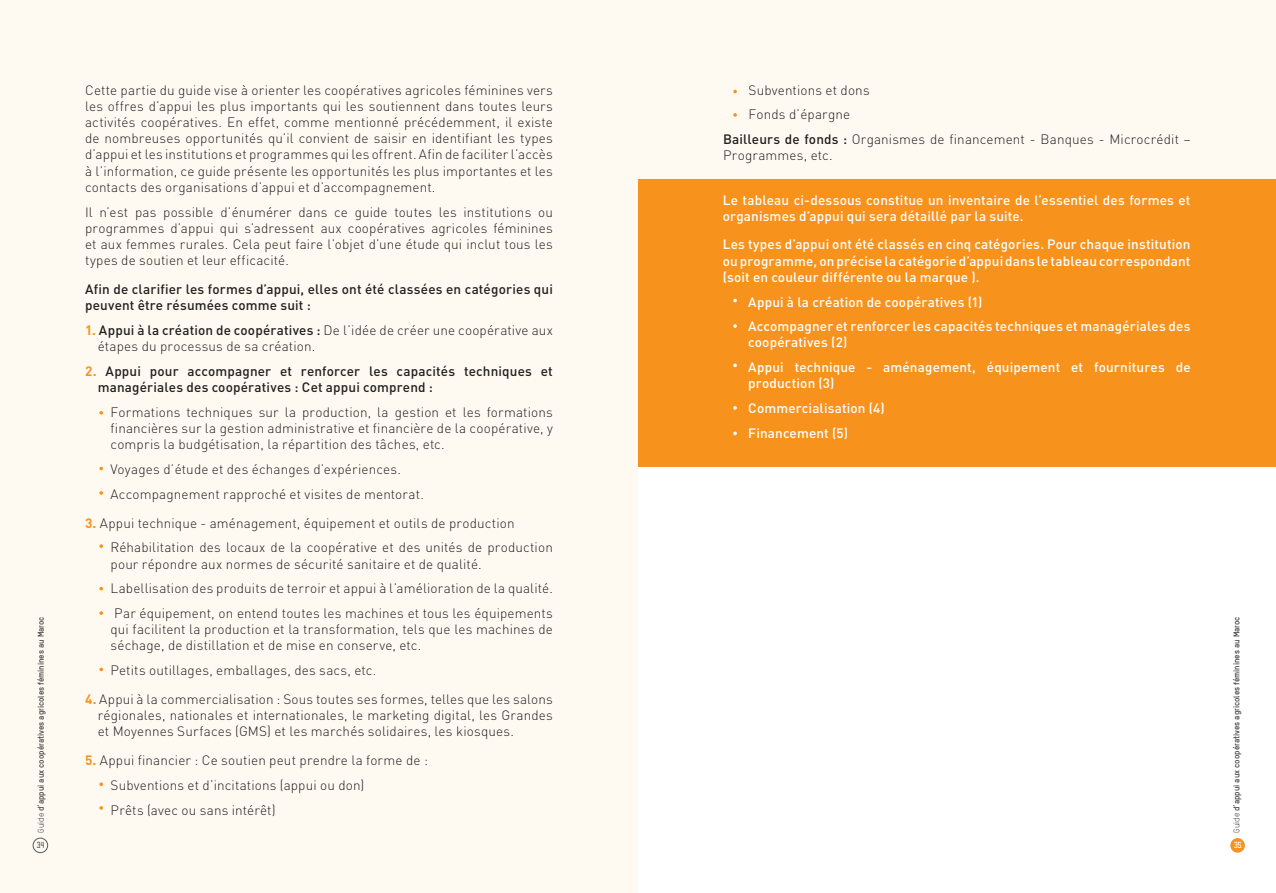
<style>
.page{position:relative;width:1276px;height:893px;background:#fff}
.page>*{position:absolute;margin:0;border:0;box-sizing:border-box;transform-origin:0 0}
.t1{font:300 13.5px/16.2px "DIN Pro";letter-spacing:.01em;color:#231f20}
.t2{font:500 13.5px/24.8px "DIN Pro";letter-spacing:.01em;color:#fff}
.t3{font:500 13.5px/16.2px "DIN Pro";letter-spacing:.01em;color:#231f20}
.t4{font:300 condensed 8.85px "Apex Mk 2";color:#fff}
.t5{font:300 condensed 8.85px "Apex Mk 2";color:#57585a}
.t6{font:700 8.25px "Oxfam TSTARPRO";color:#3e3e3f}
.s1{font-weight:400}
.s2{font-weight:700;color:#f7931d}
.s3{font-weight:500}
</style>
<div class="page">
<div style="left:1230px;top:838px;width:15px;height:15px;background:#f7931d;border-radius:50%"></div>
<div style="left:0;top:0;width:638px;height:893px;background:#fef9f1"></div>
<div style="left:638px;top:0;width:638px;height:186px;background:#fef9f1"></div>
<div style="left:638px;top:179px;width:638px;height:288px;background:#f7931d"></div>
<svg style="left:99px;top:411px;width:4px;height:4px"></svg>
<svg style="left:99px;top:467px;width:4px;height:3px"></svg>
<svg style="left:99px;top:491px;width:4px;height:4px"></svg>
<svg style="left:99px;top:544px;width:4px;height:4px"></svg>
<svg style="left:99px;top:587px;width:4px;height:3px"></svg>
<svg style="left:99px;top:611px;width:4px;height:4px"></svg>
<svg style="left:99px;top:668px;width:4px;height:3px"></svg>
<svg style="left:99px;top:782px;width:4px;height:4px"></svg>
<svg style="left:99px;top:806px;width:4px;height:4px"></svg>
<svg style="left:733px;top:90px;width:4px;height:3px"></svg>
<svg style="left:733px;top:113px;width:4px;height:4px"></svg>
<svg style="left:733px;top:299px;width:4px;height:3px"></svg>
<svg style="left:733px;top:324px;width:4px;height:4px"></svg>
<svg style="left:733px;top:364px;width:4px;height:3px"></svg>
<svg style="left:733px;top:406px;width:4px;height:4px"></svg>
<svg style="left:733px;top:432px;width:4px;height:3px"></svg>
<div style="left:33px;top:838px;width:15px;height:15px;border:1px solid #57585a;border-radius:50%"></div>
<p class="t6" style="left:36px;top:833px;width:218px;rotate:-90deg"><span class="s1">Guide</span> d’appui aux coopératives agricoles féminines au Maroc</p>
<p class="t5" style="left:37px;top:841px;width:9px">34</p>
<p class="t1" style="left:85px;top:81px;width:469px;text-align:justify">Cette partie du guide vise à orienter les coopératives agricoles féminines vers les offres d’appui les plus importants qui les soutiennent dans toutes leurs activités coopératives. En effet, comme mentionné précédemment, il existe de nombreuses opportunités qu’il convient de saisir en identifiant les types d’appui et les institutions et programmes qui les offrent. Afin de faciliter l’accès à l’information, ce guide présente les opportunités les plus importantes et les contacts des organisations d’appui et d’accompagnement.</p>
<p class="t1" style="left:85px;top:202px;width:469px;text-align:justify">Il n’est pas possible d’énumérer dans ce guide toutes les institutions ou programmes d’appui qui s’adressent aux coopératives agricoles féminines et aux femmes rurales. Cela peut faire l’objet d’une étude qui inclut tous les types de soutien et leur efficacité.</p>
<p class="t3" style="left:85px;top:280px;width:469px">Afin de clarifier les formes d’appui, elles ont été classées en catégories qui peuvent être résumées comme suit :</p>
<p class="t1" style="left:98px;top:321px;width:456px;text-indent:-13px"><span class="s2">1.</span> <span class="s3">Appui à la création de coopératives :</span> De l’idée de créer une coopérative aux étapes du processus de sa création.</p>
<p class="t3" style="left:98px;top:361px;width:456px;text-indent:-13px"><span class="s2">2.</span> Appui pour accompagner et renforcer les capacités techniques et managériales des coopératives : Cet appui comprend :</p>
<p class="t1" style="left:111px;top:403px;width:444px;text-align:justify">Formations techniques sur la production, la gestion et les formations financières sur la gestion administrative et financière de la coopérative, y compris la budgétisation, la répartition des tâches, etc.</p>
<p class="t1" style="left:111px;top:456px;width:315px;line-height:24.8px">Voyages d’étude et des échanges d’expériences.<br>Accompagnement rapproché et visites de mentorat.</p>
<p class="t1" style="left:111px;top:509px;width:444px;line-height:24.8px;text-indent:-26px"><span class="s2">3.</span> Appui technique - aménagement, équipement et outils de production<br>Réhabilitation des locaux de la coopérative et des unités de production</p>
<p class="t1" style="left:111px;top:550px;width:444px;line-height:24.8px">pour répondre aux normes de sécurité sanitaire et de qualité.<br>Labellisation des produits de terroir et appui à l’amélioration de la qualité.<br>Par équipement, on entend toutes les machines et tous les équipements</p>
<p class="t1" style="left:111px;top:620px;width:444px">qui facilitent la production et la transformation, tels que les machines de séchage, de distillation et de mise en conserve, etc.</p>
<p class="t1" style="left:111px;top:661px;width:267px">Petits outillages, emballages, des sacs, etc.</p>
<p class="t1" style="left:98px;top:690px;width:456px;text-align:justify;text-indent:-13px"><span class="s2">4.</span> Appui à la commercialisation : Sous toutes ses formes, telles que les salons régionales, nationales et internationales, le marketing digital, les Grandes et Moyennes Surfaces (GMS) et les marchés solidaires, les kiosques.</p>
<p class="t1" style="left:111px;top:747px;width:319px;line-height:24.8px;text-indent:-26px"><span class="s2">5.</span> Appui financier : Ce soutien peut prendre la forme de :<br>Subventions et d’incitations (appui ou don)<br>Prêts (avec ou sans intérêt)</p>
<p class="t1" style="left:748px;top:81px;width:123px">Subventions et dons</p>
<p class="t1" style="left:748px;top:105px;width:103px">Fonds d’épargne</p>
<p class="t1" style="left:723px;top:130px;width:469px"><span class="s3">Bailleurs de fonds :</span> Organismes de financement - Banques - Microcrédit –</p>
<p class="t1" style="left:723px;top:146px;width:111px">Programmes, etc.</p>
<p class="t2" style="left:722px;top:191px;width:469px;line-height:16.2px">Le tableau ci-dessous constitue un inventaire de l’essentiel des formes et organismes d’appui qui sera détaillé par la suite.</p>
<p class="t2" style="left:722px;top:235px;width:469px;line-height:16.2px;text-align:justify">Les types d’appui ont été classés en cinq catégories. Pour chaque institution ou programme, on précise la catégorie d’appui dans le tableau correspondant (soit en couleur différente ou la marque ).</p>
<p class="t2" style="left:748px;top:288px;width:444px">Appui à la création de coopératives (1)<br>Accompagner et renforcer les capacités techniques et managériales des</p>
<p class="t2" style="left:748px;top:329px;width:444px">coopératives (2)<br>Appui technique - aménagement, équipement et fournitures de</p>
<p class="t2" style="left:748px;top:370px;width:138px">production (3)<br>Commercialisation (4)<br>Financement (5)</p>
<p class="t6" style="left:1231px;top:833px;width:218px;rotate:-90deg"><span class="s1">Guide</span> d’appui aux coopératives agricoles féminines au Maroc</p>
<p class="t4" style="left:1234px;top:841px;width:9px">35</p>
</div>
